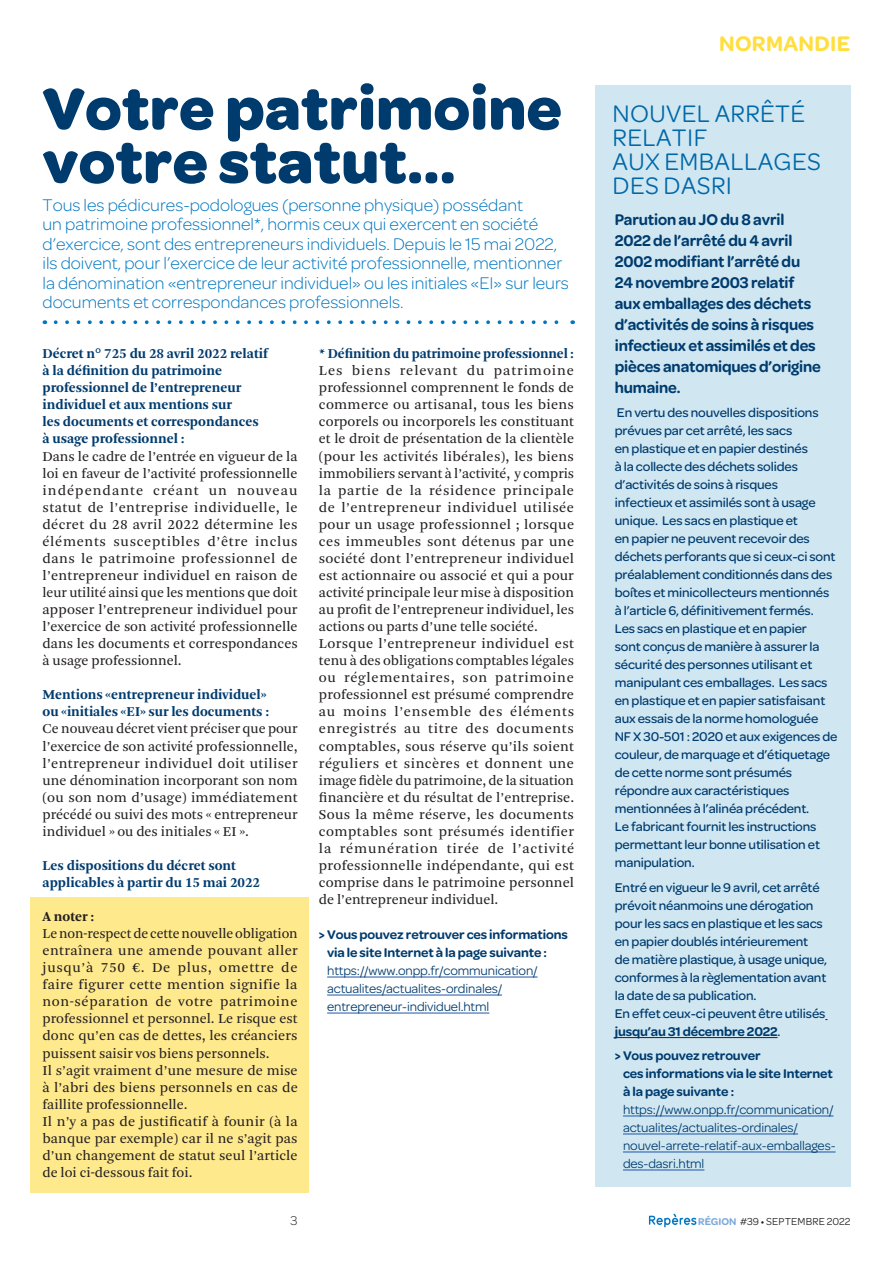
<style>
.page{position:relative;width:893px;height:1263px;background:#fff}
.page>*{position:absolute;margin:0;border:0;box-sizing:border-box;transform-origin:0 0}
.t1{font:700 63px/53.6px "Omnes";color:#003b6e}
.t2{font:25.5px/24px "Omnes";letter-spacing:.015em;color:#0068a8}
.t3{font:600 22.5px "Omnes";letter-spacing:.015em;color:#ffde3d}
.t4{font:300 18px/19.5px "Omnes";color:#0077c0}
.t5{font:600 16.5px/21px "Omnes";letter-spacing:-.01em;color:#003b6e;scale:.96 1}
.t6{font:14.25px/17.1px "Arnhem Blond";letter-spacing:.005em;color:#231f20;text-align:justify}
.t7{font:700 14.25px/17.1px "Arnhem";color:#003b6e}
.t8{font:700 14.25px "Arnhem";color:#231f20}
.t9{font:500 13.5px/18px "Omnes";letter-spacing:-.01em;color:#003b6e}
.t10{font:13.5px/18px "Omnes";letter-spacing:-.01em;color:#003b6e}
.t11{font:600 13.5px/18px "Omnes";letter-spacing:-.01em;color:#003b6e}
.t12{font:300 13.5px "Omnes";color:#231f20}
.t13{font:10.8px "Omnes";letter-spacing:.015em;color:#231f20}
.s1{font-weight:600}
.s2{font-weight:600;font-size:10.5px;color:#7ba9da}
.s3{font-weight:500;font-size:10.5px}
</style>
<div class="page">
<svg style="left:649px;top:1214px;width:48px;height:13px"></svg>
<div style="left:30px;top:897px;width:278px;height:296px;background:#ffe98d"></div>
<hr style="left:327px;top:977px;width:211px;height:1px;background:#1e56a6">
<hr style="left:327px;top:995px;width:175px;height:1px;background:#1e56a6">
<hr style="left:327px;top:1013px;width:162px;height:1px;background:#1e56a6">
<svg style="left:56px;top:320px;width:517px;height:4px"></svg>
<div style="left:595px;top:85px;width:255px;height:1101px;background:#d0e7f2"></div>
<hr style="left:615px;top:1037px;width:162px;height:1px;background:#231f20">
<hr style="left:623px;top:1116px;width:210px;height:1px;background:#1e56a6">
<hr style="left:623px;top:1134px;width:175px;height:1px;background:#1e56a6">
<hr style="left:623px;top:1152px;width:213px;height:1px;background:#1e56a6">
<hr style="left:623px;top:1170px;width:81px;height:1px;background:#1e56a6">
<h1 class="t1" style="left:43px;top:82px;width:521px">Votre patrimoine votre statut...</h1>
<p class="t4" style="left:43px;top:195px;width:528px">Tous les pédicures-podologues (personne physique) possédant<br>un patrimoine professionnel*, hormis ceux qui exercent en société d’exercice, sont des entrepreneurs individuels. Depuis le 15 mai 2022, ils doivent, pour l’exercice de leur activité professionnelle, mentionner la dénomination «entrepreneur individuel» ou les initiales «EI» sur leurs documents et correspondances professionnels.</p>
<p class="t7" style="left:43px;top:345px;width:227px">Décret n° 725 du 28 avril 2022 relatif à la définition du patrimoine professionnel de l’entrepreneur individuel et aux mentions sur<br>les documents et correspondances à usage professionnel :</p>
<p class="t6" style="left:43px;top:448px;width:257px">Dans le cadre de l’entrée en vigueur de la loi en faveur de l’activité professionnelle indépendante créant un nouveau statut de l’entreprise individuelle, le décret du 28 avril 2022 détermine les éléments susceptibles d’être inclus dans le patrimoine professionnel de l’entrepreneur individuel en raison de leur utilité ainsi que les mentions que doit apposer l’entrepreneur individuel pour l’exercice de son activité professionnelle dans les documents et correspondances à usage professionnel.</p>
<p class="t7" style="left:43px;top:686px;width:228px">Mentions «entrepreneur individuel» ou «initiales «EI» sur les documents :</p>
<p class="t6" style="left:43px;top:721px;width:257px">Ce nouveau décret vient préciser que pour l’exercice de son activité professionnelle, l’entrepreneur individuel doit utiliser une dénomination incorporant son nom (ou son nom d’usage) immédiatement précédé ou suivi des mots « entrepreneur individuel » ou des initiales « EI ».</p>
<p class="t7" style="left:43px;top:857px;width:219px">Les dispositions du décret sont applicables à partir du 15 mai 2022</p>
<p class="t8" style="left:43px;top:909px;width:53px">A noter :</p>
<p class="t6" style="left:43px;top:925px;width:257px;text-align:left">Le non-respect de cette nouvelle obligation entraînera une amende pouvant aller jusqu’à 750 €. De plus, omettre de faire figurer cette mention signifie la non-séparation de votre patrimoine professionnel et personnel. Le risque est donc qu’en cas de dettes, les créanciers puissent saisir vos biens personnels.<br>Il s’agit vraiment d’une mesure de mise à l’abri des biens personnels en cas de faillite professionnelle.<br>Il n’y a pas de justificatif à founir (à la banque par exemple) car il ne s’agit pas d’un changement de statut seul l’article de loi ci-dessous fait foi.</p>
<p class="t7" style="left:319px;top:345px;width:257px">* Définition du patrimoine professionnel :</p>
<p class="t6" style="left:319px;top:362px;width:257px;text-align:left">Les biens relevant du patrimoine professionnel comprennent le fonds de commerce ou artisanal, tous les biens corporels ou incorporels les constituant et le droit de présentation de la clientèle (pour les activités libérales), les biens immobiliers servant à l’activité, y compris la partie de la résidence principale de l’entrepreneur individuel utilisée pour un usage professionnel ; lorsque ces immeubles sont détenus par une société dont l’entrepreneur individuel est actionnaire ou associé et qui a pour activité principale leur mise à disposition au profit de l’entrepreneur individuel, les actions ou parts d’une telle société.<br>Lorsque l’entrepreneur individuel est tenu à des obligations comptables légales ou réglementaires, son patrimoine professionnel est présumé comprendre au moins l’ensemble des éléments enregistrés au titre des documents comptables, sous réserve qu’ils soient réguliers et sincères et donnent une image fidèle du patrimoine, de la situation financière et du résultat de l’entreprise.<br>Sous la même réserve, les documents comptables sont présumés identifier la rémunération tirée de l’activité professionnelle indépendante, qui est comprise dans le patrimoine personnel de l’entrepreneur individuel.</p>
<p class="t11" style="left:327px;top:926px;width:242px;text-indent:-8px">&gt; Vous pouvez retrouver ces informations via le site Internet à la page suivante :</p>
<p class="t10" style="left:327px;top:962px;width:212px">https://www.onpp.fr/communication/ actualites/actualites-ordinales/ entrepreneur-individuel.html</p>
<p class="t12" style="left:291px;top:1213px;width:9px">3</p>
<h3 class="t3" style="left:719px;top:31px;width:133px">NORMANDIE</h3>
<h2 class="t2" style="left:612px;top:101px;width:210px">NOUVEL ARRÊTÉ<br>RELATIF<br>AUX EMBALLAGES<br>DES DASRI</h2>
<p class="t5" style="left:615px;top:209px;width:216px">Parution au JO du 8 avril<br>2022 de l’arrêté du 4 avril<br>2002 modifiant l’arrêté du<br>24 novembre 2003 relatif aux emballages des déchets d’activités de soins à risques infectieux et assimilés et des pièces anatomiques d’origine humaine.</p>
<p class="t9" style="left:615px;top:404px;width:224px">En vertu des nouvelles dispositions prévues par cet arrêté, les sacs<br>en plastique et en papier destinés<br>à la collecte des déchets solides d’activités de soins à risques infectieux et assimilés sont à usage unique. Les sacs en plastique et<br>en papier ne peuvent recevoir des déchets perforants que si ceux-ci sont préalablement conditionnés dans des boîtes et minicollecteurs mentionnés à l’article 6, définitivement fermés.<br>Les sacs en plastique et en papier<br>sont conçus de manière à assurer la sécurité des personnes utilisant et manipulant ces emballages. Les sacs en plastique et en papier satisfaisant aux essais de la norme homologuée NF X 30-501 : 2020 et aux exigences de couleur, de marquage et d’étiquetage de cette norme sont présumés répondre aux caractéristiques mentionnées à l’alinéa précédent.<br>Le fabricant fournit les instructions permettant leur bonne utilisation et manipulation.</p>
<p class="t9" style="left:615px;top:878px;width:214px">Entré en vigueur le 9 avril, cet arrêté prévoit néanmoins une dérogation pour les sacs en plastique et les sacs en papier doublés intérieurement<br>de matière plastique, à usage unique, conformes à la règlementation avant la date de sa publication.<br>En effet ceux-ci peuvent être utilisés <span class="s1">jusqu’au 31 décembre 2022</span>.</p>
<p class="t11" style="left:623px;top:1046px;width:211px;text-indent:-8px">&gt; Vous pouvez retrouver<br>ces informations via le site Internet à la page suivante :</p>
<p class="t10" style="left:623px;top:1100px;width:214px">https://www.onpp.fr/communication/ actualites/actualites-ordinales/ nouvel-arrete-relatif-aux-emballages&shy;des-dasri.html</p>
<p class="t13" style="left:698px;top:1215px;width:154px"><span class="s2">RÉGION</span> #39 <span class="s3">•</span> SEPTEMBRE 2022</p>
</div>
